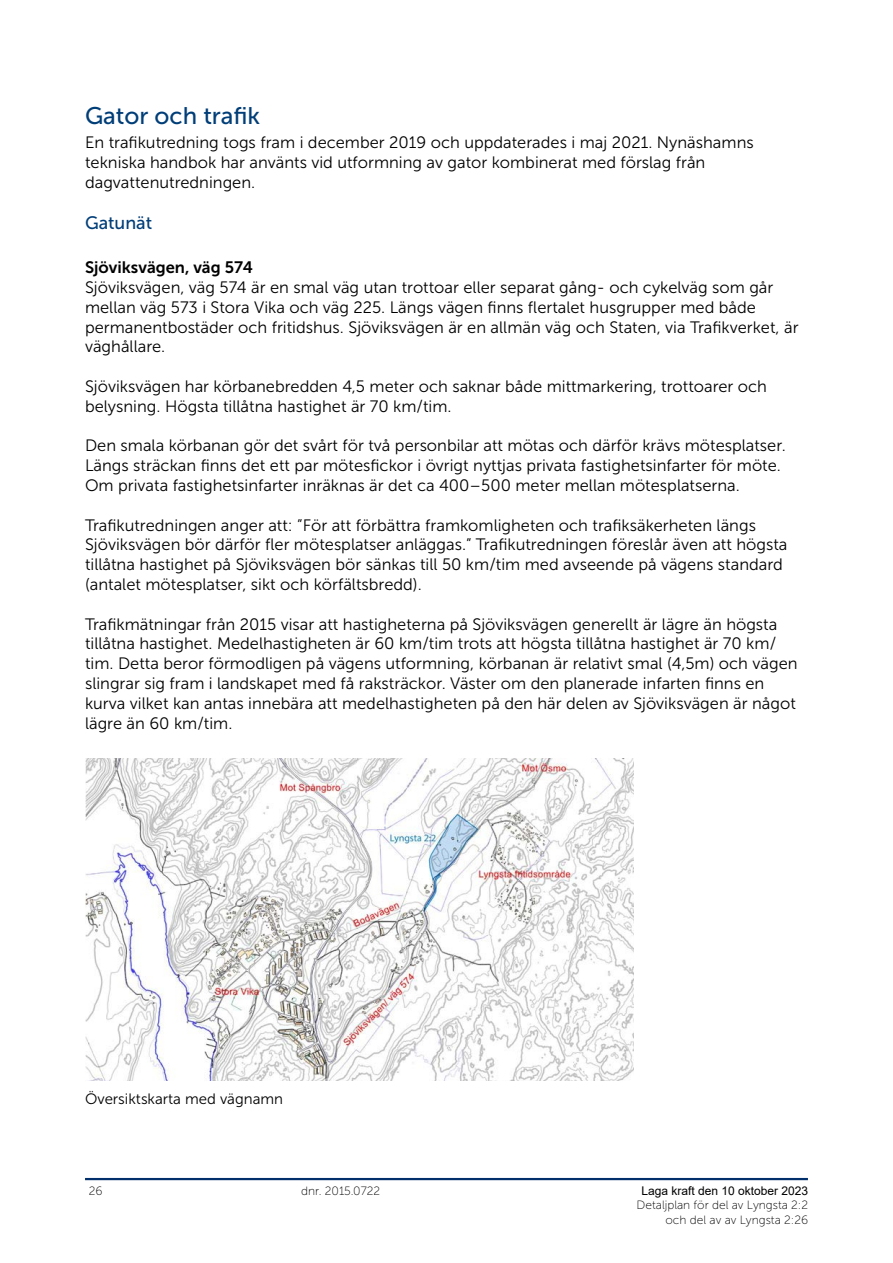
<style>
.page{position:relative;width:893px;height:1263px;background:#fff}
.page>*{position:absolute;margin:0;border:0;box-sizing:border-box;transform-origin:0 0}
.t1{font:24px "Museo Sans 500";color:#003e78}
.t2{font:18px "Museo Sans 500";color:#003e78}
.t3{font:16.5px/19.8px "Museo Sans 300";color:#000}
.t4{font:16.5px "Museo Sans 700";color:#000}
.t5{font:15px "Museo Sans 300";color:#000}
.t6{font:12px/14.1px "Museo Sans 100";color:#000;text-align:right}
.t7{font:12px "Arial";color:#000}
</style>
<div class="page">
<hr style="left:85px;top:1178px;width:723px;height:2px;background:#002f6c">
<img style="left:85px;top:759px;width:549px;height:322px">
<h1 class="t1" style="left:85px;top:103px;width:177px">Gator och trafik</h1>
<p class="t3" style="left:85px;top:133px;width:670px">En trafikutredning togs fram i december 2019 och uppdaterades i maj 2021. Nynäshamns tekniska handbok har använts vid utformning av gator kombinerat med förslag från dagvattenutredningen.</p>
<p class="t2" style="left:85px;top:213px;width:69px">Gatunät</p>
<p class="t4" style="left:85px;top:258px;width:170px">Sjöviksvägen, väg 574</p>
<p class="t3" style="left:85px;top:278px;width:715px">Sjöviksvägen, väg 574 är en smal väg utan trottoar eller separat gång- och cykelväg som går mellan väg 573 i Stora Vika och väg 225. Längs vägen finns flertalet husgrupper med både permanentbostäder och fritidshus. Sjöviksvägen är en allmän väg och Staten, via Trafikverket, är väghållare.</p>
<p class="t3" style="left:85px;top:377px;width:683px">Sjöviksvägen har körbanebredden 4,5 meter och saknar både mittmarkering, trottoarer och belysning. Högsta tillåtna hastighet är 70 km/tim.</p>
<p class="t3" style="left:85px;top:436px;width:702px">Den smala körbanan gör det svårt för två personbilar att mötas och därför krävs mötesplatser.<br>Längs sträckan finns det ett par mötesfickor i övrigt nyttjas privata fastighetsinfarter för möte.<br>Om privata fastighetsinfarter inräknas är det ca 400–500 meter mellan mötesplatserna.</p>
<p class="t3" style="left:85px;top:515px;width:704px">Trafikutredningen anger att: ”För att förbättra framkomligheten och trafiksäkerheten längs Sjöviksvägen bör därför fler mötesplatser anläggas.” Trafikutredningen föreslår även att högsta tillåtna hastighet på Sjöviksvägen bör sänkas till 50 km/tim med avseende på vägens standard (antalet mötesplatser, sikt och körfältsbredd).</p>
<p class="t3" style="left:85px;top:614px;width:714px">Trafikmätningar från 2015 visar att hastigheterna på Sjöviksvägen generellt är lägre än högsta tillåtna hastighet. Medelhastigheten är 60 km/tim trots att högsta tillåtna hastighet är 70 km/ tim. Detta beror förmodligen på vägens utformning, körbanan är relativt smal (4,5m) och vägen slingrar sig fram i landskapet med få raksträckor. Väster om den planerade infarten finns en kurva vilket kan antas innebära att medelhastigheten på den här delen av Sjöviksvägen är något lägre än 60 km/tim.</p>
<p class="t5" style="left:85px;top:1091px;width:200px">Översiktskarta med vägnamn</p>
<p class="t6" style="left:89px;top:1184px;width:15px">26</p>
<p class="t6" style="left:301px;top:1184px;width:81px">dnr. 2015.0722</p>
<p class="t7" style="left:641px;top:1183px;width:168px">Laga kraft den 10 oktober 2023</p>
<p class="t6" style="left:637px;top:1198px;width:173px">Detaljplan för del av Lyngsta 2:2 och del av av Lyngsta 2:26</p>
</div>
